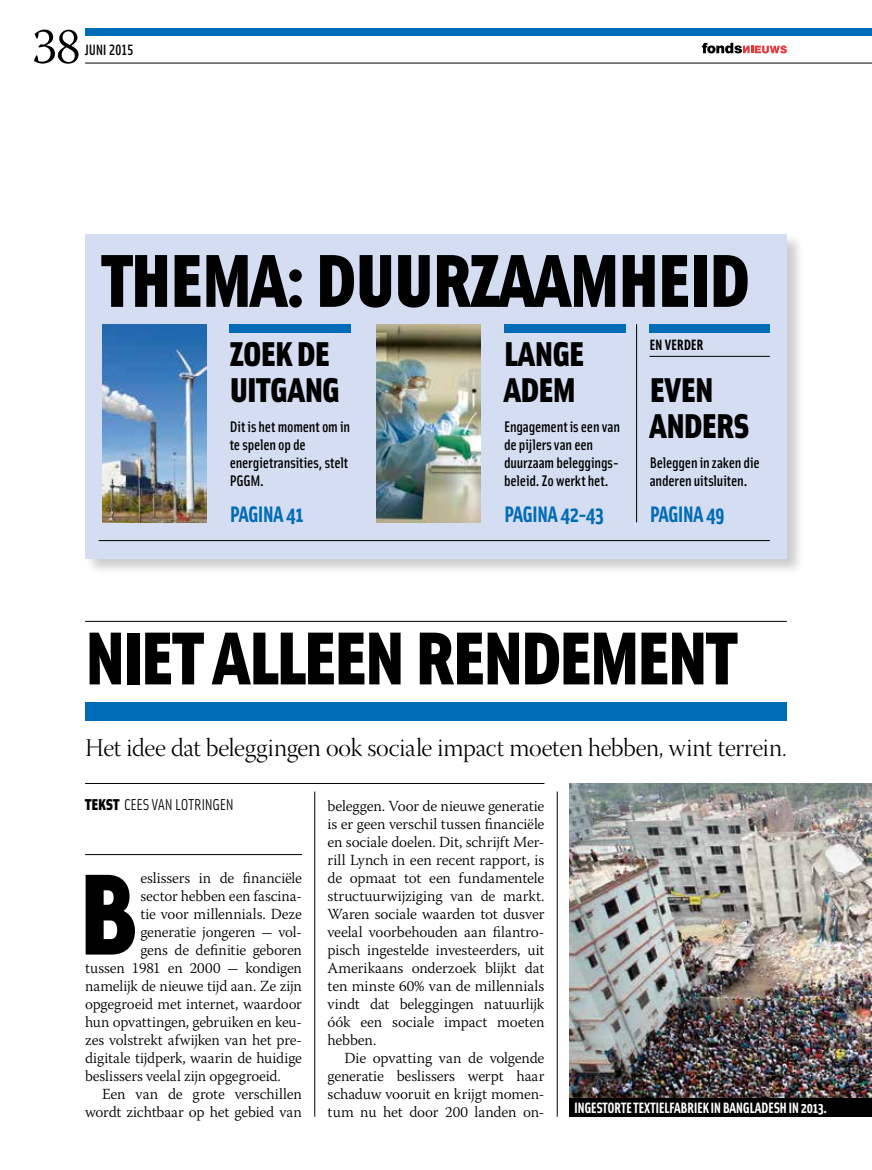
<style>
.page{position:relative;width:872px;height:1170px;background:#fff}
.page>*{position:absolute;margin:0;border:0;box-sizing:border-box;transform-origin:0 0}
.t1{font:900 115.5px "Solex";color:#000}
.t2{font:900 75px "Solex";letter-spacing:-.04em;color:#000}
.t3{font:75px "Solex Black Lining";letter-spacing:-.02em;color:#000}
.t4{font:300 51px "Warnock Pro";color:#000}
.t5{font:900 34.5px/36px "Solex";letter-spacing:-.025em;color:#000}
.t6{font:25.5px "Warnock Pro Light Disp";letter-spacing:-.01em;color:#000}
.t7{font:700 22.5px "Solex";letter-spacing:-.03em;color:#006bb6}
.t8{font:15.75px "Solex";letter-spacing:-.015em;color:#000}
.t9{font:300 15.3px/18px "Warnock Pro";letter-spacing:-.01em;color:#000;text-align:justify}
.t10{font:15.3px/18px "Solex Medium Lining";letter-spacing:-.015em;color:#000}
.t11{font:700 15px "Solex";letter-spacing:-.035em;color:#fff}
.t12{font:15px "Solex Bold Lining";letter-spacing:-.02em;color:#000}
.t13{font:500 15px "Solex";color:#000}
.s1{font-family:"Solex Medium Lining";font-weight:400}
.s2{font-weight:900}
</style>
<div class="page">
<div style="left:85px;top:702px;width:702px;height:18px;background:#006bb6"></div>
<hr style="left:85px;top:783px;width:459px;height:1px;background:#000">
<hr style="left:85px;top:854px;width:217px;height:1px;background:#000">
<hr style="left:314px;top:791px;width:1px;height:325px;background:#000">
<hr style="left:557px;top:791px;width:1px;height:325px;background:#000">
<hr style="left:85px;top:621px;width:702px;height:1px;background:#000">
<div style="left:84px;top:233px;width:720px;height:343px;background:#000;opacity:.2"></div>
<div style="left:85px;top:234px;width:702px;height:324px;background:#d4ddf1"></div>
<img style="left:102px;top:324px;width:104px;height:198px">
<img style="left:376px;top:324px;width:104px;height:198px">
<div style="left:230px;top:324px;width:121px;height:9px;background:#006bb6"></div>
<div style="left:504px;top:324px;width:121px;height:9px;background:#006bb6"></div>
<div style="left:649px;top:324px;width:121px;height:9px;background:#006bb6"></div>
<hr style="left:99px;top:540px;width:671px;height:1px;background:#000">
<hr style="left:649px;top:356px;width:121px;height:1px;background:#000">
<hr style="left:636px;top:324px;width:1px;height:198px;background:#000">
<img style="left:570px;top:783px;width:302px;height:315px">
<div style="left:570px;top:1098px;width:302px;height:18px;background:#000"></div>
<div style="left:85px;top:29px;width:787px;height:7px;background:#006bb6"></div>
<svg style="left:702px;top:43px;width:85px;height:10px"></svg>
<hr style="left:85px;top:63px;width:787px;height:1px;background:#000">
<h3 class="t4" style="left:32px;top:16px;width:50px">38</h3>
<p class="t13" style="left:85px;top:40px;width:50px">JUNI <span class="s1">2015</span></p>
<h2 class="t3" style="left:102px;top:228px;width:650px">THEMA: DUURZAAMHEID</h2>
<h3 class="t5" style="left:230px;top:334px;width:112px">ZOEK DE<br>UITGANG</h3>
<h3 class="t5" style="left:504px;top:334px;width:82px">LANGE<br>ADEM</h3>
<p class="t10" style="left:230px;top:417px;width:122px">Dit is het moment om in te spelen op de energietransities, stelt<br>PGGM.</p>
<p class="t10" style="left:504px;top:417px;width:117px">Engagement is een van de pijlers van een duurzaam beleggings&shy;beleid. Zo werkt het.</p>
<p class="t12" style="left:649px;top:335px;width:56px">EN VERDER</p>
<h3 class="t5" style="left:649px;top:370px;width:101px">EVEN<br>ANDERS</h3>
<p class="t10" style="left:649px;top:453px;width:111px">Beleggen in zaken die anderen uitsluiten.</p>
<h3 class="t7" style="left:230px;top:500px;width:76px">PAGINA 41</h3>
<h3 class="t7" style="left:504px;top:500px;width:101px">PAGINA 42-43</h3>
<h3 class="t7" style="left:649px;top:500px;width:77px">PAGINA 49</h3>
<h2 class="t2" style="left:85px;top:606px;width:653px">NIET ALLEEN RENDEMENT</h2>
<h3 class="t6" style="left:85px;top:734px;width:703px">Het idee dat beleggingen ook sociale impact moeten hebben, wint terrein.</h3>
<p class="t8" style="left:85px;top:795px;width:150px"><span class="s2">TEKST</span> CEES VAN LOTRINGEN</p>
<p class="t9" style="left:140px;top:868px;width:163px">eslissers in de financiële</p>
<p class="t9" style="left:140px;top:886px;width:163px">sector hebben een fascina-</p>
<p class="t9" style="left:140px;top:904px;width:163px">tie voor millennials. Deze</p>
<p class="t9" style="left:140px;top:922px;width:163px">generatie jongeren - vol-</p>
<p class="t9" style="left:140px;top:940px;width:163px">gens de definitie geboren</p>
<p class="t9" style="left:85px;top:958px;width:218px">tussen 1981 en 2000 - kondigen</p>
<p class="t9" style="left:85px;top:976px;width:218px">namelijk de nieuwe tijd aan. Ze zijn</p>
<p class="t9" style="left:85px;top:994px;width:218px">opgegroeid met internet, waardoor</p>
<p class="t9" style="left:85px;top:1012px;width:218px">hun opvattingen, gebruiken en keu-</p>
<p class="t9" style="left:85px;top:1030px;width:218px">zes volstrekt afwijken van het pre-</p>
<p class="t9" style="left:85px;top:1048px;width:218px">digitale tijdperk, waarin de huidige</p>
<p class="t9" style="left:85px;top:1066px;width:197px">beslissers veelal zijn opgegroeid.</p>
<p class="t9" style="left:102px;top:1084px;width:201px">Een van de grote verschillen</p>
<p class="t9" style="left:85px;top:1102px;width:218px">wordt zichtbaar op het gebied van</p>
<h1 class="t1" style="left:79px;top:833px;width:59px">B</h1>
<p class="t9" style="left:327px;top:796px;width:218px">beleggen. Voor de nieuwe generatie is er geen verschil tussen financiële en sociale doelen. Dit, schrijft Mer&shy;rill Lynch in een recent rapport, is de opmaat tot een fundamentele structuurwijziging van de markt.<br>Waren sociale waarden tot dusver veelal voorbehouden aan filantro&shy;pisch ingestelde investeerders, uit Amerikaans onderzoek blijkt dat ten minste 60% van de millennials vindt dat beleggingen natuurlijk óók een sociale impact moeten hebben.</p>
<p class="t9" style="left:327px;top:1048px;width:218px;text-indent:17px">Die opvatting van de volgende generatie beslissers werpt haar schaduw vooruit en krijgt momen&shy;tum nu het door 200 landen on-</p>
<p class="t11" style="left:574px;top:1097px;width:254px">INGESTORTE TEXTIELFABRIEK IN BANGLADESH IN 2013.</p>
</div>
